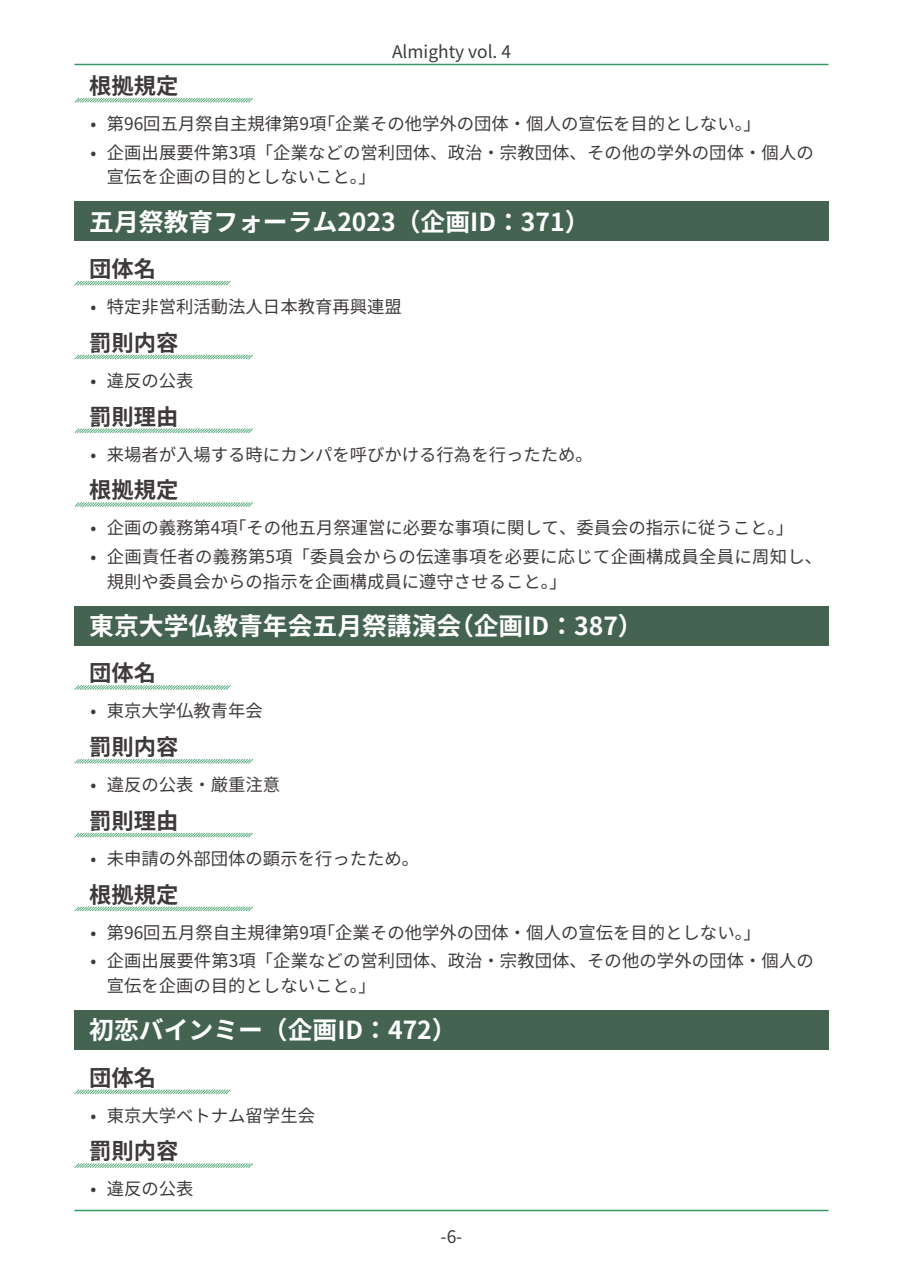
<style>
.page{position:relative;width:903px;height:1275px;background:#fff}
.page>*{position:absolute;margin:0;border:0;box-sizing:border-box;transform-origin:0 0}
.t1{font:700 24.85px "Source Han Sans JP";color:#fff}
.t2{font:700 22.4px "Source Han Sans JP";color:#3e3a39}
.t3{font:17.32px "Source Han Sans JP";color:#3e3a39}
.t4{font:17.32px "Source Han Sans JP";letter-spacing:.02em;color:#3e3a39}
</style>
<div class="page">
<hr style="left:74px;top:64px;width:754px;height:1px;background:#35995f">
<hr style="left:74px;top:1210px;width:754px;height:1px;background:#35995f">
<svg style="left:74px;top:97px;width:179px;height:6px"></svg>
<div style="left:74px;top:202px;width:754px;height:39px;background:#446451"></div>
<svg style="left:74px;top:280px;width:157px;height:6px"></svg>
<svg style="left:74px;top:354px;width:179px;height:6px"></svg>
<svg style="left:74px;top:428px;width:179px;height:6px"></svg>
<svg style="left:74px;top:502px;width:179px;height:5px"></svg>
<div style="left:74px;top:606px;width:754px;height:40px;background:#446451"></div>
<svg style="left:74px;top:685px;width:157px;height:5px"></svg>
<svg style="left:74px;top:759px;width:179px;height:5px"></svg>
<svg style="left:74px;top:832px;width:179px;height:6px"></svg>
<svg style="left:74px;top:906px;width:179px;height:6px"></svg>
<div style="left:74px;top:1010px;width:754px;height:40px;background:#446451"></div>
<svg style="left:74px;top:1089px;width:157px;height:6px"></svg>
<svg style="left:74px;top:1163px;width:179px;height:5px"></svg>
<p class="t3" style="left:392px;top:42px;width:120px">Almighty vol 4.</p>
<p class="t2" style="left:89px;top:73px;width:91px">根拠規定</p>
<p class="t3" style="left:107px;top:114px;width:655px">第96回五月祭自主規律第 「項9 企業その他学外の団体・個人の宣伝を目的としない「。</p>
<p class="t3" style="left:91px;top:114px;width:7px">•</p>
<p class="t3" style="left:91px;top:142px;width:7px">•</p>
<p class="t3" style="left:107px;top:142px;width:709px">企画出展要件第項3 「企業などの営利団体、政治・宗教団体、その他の学外の団体・個人の</p>
<p class="t3" style="left:107px;top:167px;width:271px">宣伝を企画の目的としないこと「。</p>
<h1 class="t1" style="left:89px;top:208px;width:502px">五月祭教育フォーラム2023（企画ID：371(</h1>
<p class="t2" style="left:89px;top:256px;width:68px">団体名</p>
<p class="t3" style="left:107px;top:297px;width:297px">特定非営利活動法人日本教育再興連盟</p>
<p class="t3" style="left:91px;top:297px;width:7px">•</p>
<p class="t2" style="left:89px;top:330px;width:91px">罰則内容</p>
<p class="t3" style="left:107px;top:371px;width:88px">違反の公表</p>
<p class="t3" style="left:91px;top:371px;width:7px">•</p>
<p class="t2" style="left:89px;top:404px;width:91px">罰則理由</p>
<p class="t3" style="left:107px;top:444px;width:488px">来場者が入場する時にカンパを呼びかける行為を行ったため。</p>
<p class="t3" style="left:91px;top:444px;width:7px">•</p>
<p class="t2" style="left:89px;top:478px;width:91px">根拠規定</p>
<p class="t3" style="left:107px;top:518px;width:688px">企画の義務第 「項4 その他五月祭運営に必要な事項に関して、委員会の指示に従うこと「。</p>
<p class="t3" style="left:91px;top:518px;width:7px">•</p>
<p class="t3" style="left:91px;top:547px;width:7px">•</p>
<p class="t4" style="left:107px;top:547px;width:717px">企画責任者の義務第項5 「委員会からの伝達事項を必要に応じて企画構成員全員に周知し、</p>
<p class="t3" style="left:107px;top:572px;width:462px">規則や委員会からの指示を企画構成員に遵守させること「。</p>
<h1 class="t1" style="left:449px;top:612px;width:195px">（企画ID：387(</h1>
<h1 class="t1" style="left:89px;top:612px;width:374px">東京大学仏教青年会五月祭講演会</h1>
<p class="t2" style="left:89px;top:660px;width:68px">団体名</p>
<p class="t3" style="left:107px;top:701px;width:158px">東京大学仏教青年会</p>
<p class="t3" style="left:91px;top:701px;width:7px">•</p>
<p class="t2" style="left:89px;top:734px;width:91px">罰則内容</p>
<p class="t3" style="left:107px;top:775px;width:175px">違反の公表・厳重注意</p>
<p class="t3" style="left:91px;top:775px;width:7px">•</p>
<p class="t2" style="left:89px;top:808px;width:91px">罰則理由</p>
<p class="t3" style="left:107px;top:849px;width:314px">未申請の外部団体の顕示を行ったため。</p>
<p class="t3" style="left:91px;top:849px;width:7px">•</p>
<p class="t2" style="left:89px;top:882px;width:91px">根拠規定</p>
<p class="t3" style="left:107px;top:922px;width:655px">第96回五月祭自主規律第 「項9 企業その他学外の団体・個人の宣伝を目的としない「。</p>
<p class="t3" style="left:91px;top:922px;width:7px">•</p>
<p class="t3" style="left:91px;top:951px;width:7px">•</p>
<p class="t3" style="left:107px;top:951px;width:709px">企画出展要件第項3 「企業などの営利団体、政治・宗教団体、その他の学外の団体・個人の</p>
<p class="t3" style="left:107px;top:976px;width:271px">宣伝を企画の目的としないこと「。</p>
<h1 class="t1" style="left:89px;top:1016px;width:369px">初恋バインミー（企画ID：472(</h1>
<p class="t2" style="left:89px;top:1065px;width:68px">団体名</p>
<p class="t3" style="left:107px;top:1105px;width:210px">東京大学ベトナム留学生会</p>
<p class="t3" style="left:91px;top:1105px;width:7px">•</p>
<p class="t2" style="left:89px;top:1139px;width:91px">罰則内容</p>
<p class="t3" style="left:107px;top:1179px;width:88px">違反の公表</p>
<p class="t3" style="left:91px;top:1179px;width:7px">•</p>
<p class="t3" style="left:441px;top:1227px;width:23px">-6-</p>
</div>
